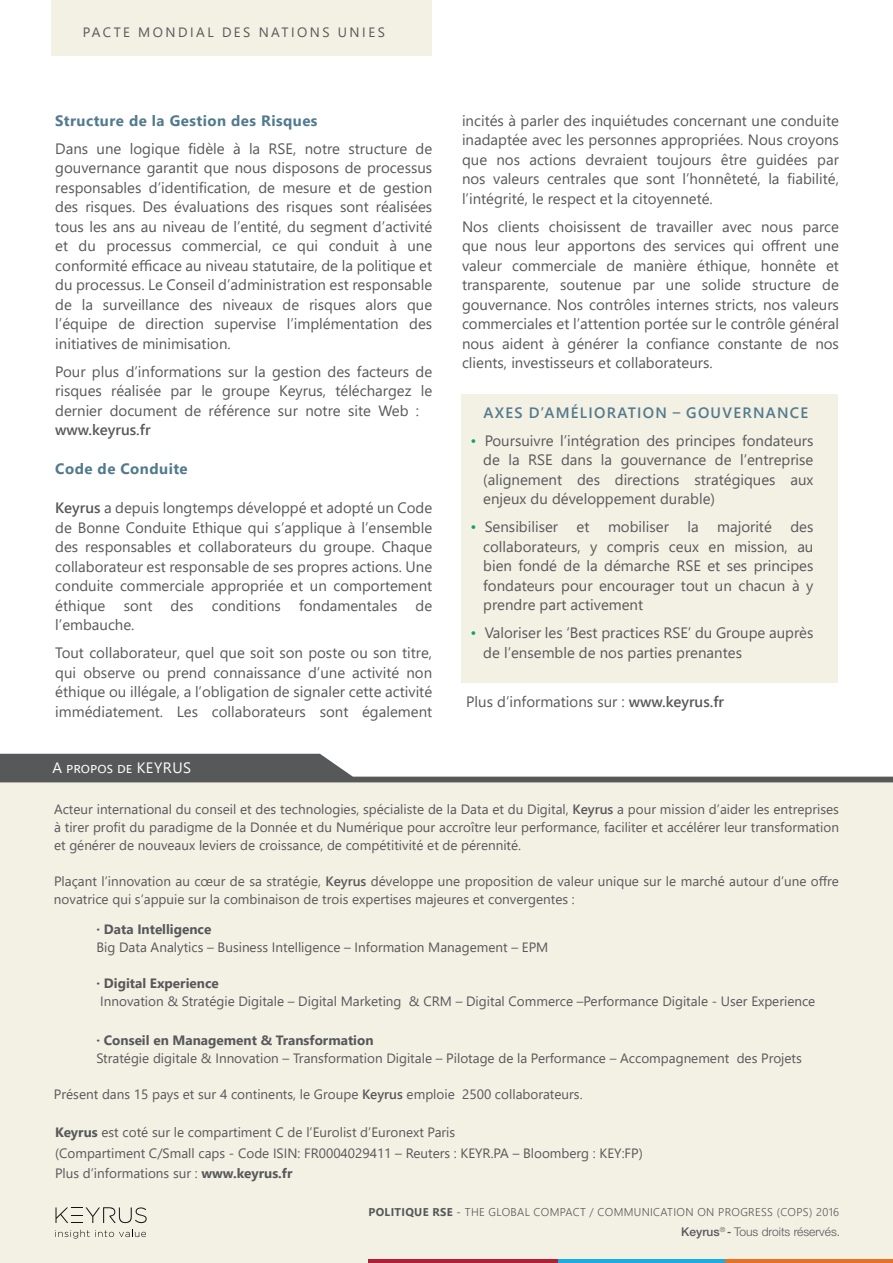
<style>
.page{position:relative;width:893px;height:1263px;background:#fff}
.page>*{position:absolute;margin:0;border:0;box-sizing:border-box;transform-origin:0 0}
.t1{font:15px/19.5px "Segoe UI";color:#57585a;text-align:justify}
.t2{font:700 15px "Segoe UI";letter-spacing:.03em;color:#527a8d}
.t3{font:600 15px "Segoe UI";letter-spacing:.085em;color:#527a8d}
.t4{font:15px "Segoe UI";color:#fff}
.t5{font:600 15px "Segoe UI";color:#57585a}
.t6{font:13.5px/18px "Segoe UI";color:#57585a}
.t7{font:700 13.5px "Segoe UI";color:#57585a}
.t8{font:13.5px "Segoe UI";letter-spacing:.185em;color:#57585a}
.t9{font:300 12px "Helvetica Neue LT Pro";color:#57585a}
.t10{font:300 11.25px "Segoe UI";letter-spacing:.03em;color:#57585a}
.s1{font-weight:600}
.s2{color:#0da466}
.s3{font-weight:700}
.s4{font-weight:400}
.s5{font-weight:500}
.s6{font-weight:500;font-stretch:condensed}
</style>
<div class="page">
<div style="left:461px;top:394px;width:377px;height:288px;background:#f3f0e4"></div>
<div style="left:0;top:777px;width:893px;height:486px;background:#f3f0e4"></div>
<svg style="left:0;top:754px;width:893px;height:28px"></svg>
<div style="left:51px;top:0;width:381px;height:55px;background:#f3f0e4"></div>
<svg style="left:56px;top:1207px;width:91px;height:17px"></svg>
<svg style="left:55px;top:1230px;width:91px;height:8px"></svg>
<hr style="left:368px;top:1259px;width:190px;height:4px;background:#af2038">
<hr style="left:558px;top:1259px;width:167px;height:4px;background:#1eaae2">
<hr style="left:725px;top:1259px;width:168px;height:4px;background:#e57325">
<p class="t8" style="left:83px;top:22px;width:304px">PACTE MONDIAL DES NATIONS UNIES</p>
<p class="t2" style="left:55px;top:108px;width:264px">Structure de la Gestion des Risques</p>
<p class="t1" style="left:55px;top:138px;width:378px">Dans une logique fidèle à la RSE, notre structure de gouvernance garantit que nous disposons de processus responsables d’identification, de mesure et de gestion des risques. Des évaluations des risques sont réalisées tous les ans au niveau de l’entité, du segment d’activité et du processus commercial, ce qui conduit à une conformité efficace au niveau statutaire, de la politique et du processus. Le Conseil d’administration est responsable de la surveillance des niveaux de risques alors que l’équipe de direction supervise l’implémentation des initiatives de minimisation.</p>
<p class="t1" style="left:55px;top:361px;width:378px">Pour plus d’informations sur la gestion des facteurs de risques réalisée par le groupe Keyrus, téléchargez le dernier document de référence sur notre site Web :</p>
<p class="t5" style="left:55px;top:418px;width:97px">www.keyrus.fr</p>
<p class="t2" style="left:55px;top:457px;width:134px">Code de Conduite</p>
<p class="t1" style="left:55px;top:498px;width:378px"><span class="s1">Keyrus</span> a depuis longtemps développé et adopté un Code de Bonne Conduite Ethique qui s’applique à l’ensemble des responsables et collaborateurs du groupe. Chaque collaborateur est responsable de ses propres actions. Une conduite commerciale appropriée et un comportement éthique sont des conditions fondamentales de l’embauche.</p>
<p class="t1" style="left:55px;top:643px;width:378px">Tout collaborateur, quel que soit son poste ou son titre, qui observe ou prend connaissance d’une activité non éthique ou illégale, a l’obligation de signaler cette activité immédiatement. Les collaborateurs sont également</p>
<p class="t1" style="left:462px;top:110px;width:378px">incités à parler des inquiétudes concernant une conduite inadaptée avec les personnes appropriées. Nous croyons que nos actions devraient toujours être guidées par nos valeurs centrales que sont l’honnêteté, la fiabilité, l’intégrité, le respect et la citoyenneté.</p>
<p class="t1" style="left:462px;top:216px;width:378px">Nos clients choisissent de travailler avec nous parce que nous leur apportons des services qui offrent une valeur commerciale de manière éthique, honnête et transparente, soutenue par une solide structure de gouvernance. Nos contrôles internes stricts, nos valeurs commerciales et l’attention portée sur le contrôle général nous aident à générer la confiance constante de nos clients, investisseurs et collaborateurs.</p>
<p class="t3" style="left:483px;top:400px;width:11px">AXES</p>
<p class="t3" style="left:529px;top:400px;width:70px">D’AMéLIORATIO</p>
<p class="t3" style="left:655px;top:400px;width:78px">N – GOUVER</p>
<p class="t3" style="left:753px;top:400px;width:47px">NANCE</p>
<p class="t1" style="left:483px;top:430px;width:332px;text-indent:-13px"><span class="s2">•</span> Poursuivre l’intégration des principes fondateurs de la RSE dans la gouvernance de l’entreprise (alignement des directions stratégiques aux enjeux du développement durable)</p>
<p class="t1" style="left:483px;top:517px;width:332px;text-indent:-13px"><span class="s2">•</span> Sensibiliser et mobiliser la majorité des collaborateurs, y compris ceux en mission, au bien fondé de la démarche RSE et ses principes fondateurs pour encourager tout un chacun à y prendre part activement</p>
<p class="t1" style="left:483px;top:623px;width:332px;text-indent:-13px"><span class="s2">•</span> Valoriser les ‘Best practices RSE’ du Groupe auprès de l’ensemble de nos parties prenantes</p>
<p class="t1" style="left:466px;top:691px;width:259px">Plus d’informations sur : <span class="s1">www.keyrus.fr</span></p>
<p class="t4" style="left:52px;top:756px;width:104px">A propos de Keyrus</p>
<p class="t6" style="left:54px;top:799px;width:786px;text-align:justify">Acteur international du conseil et des technologies, spécialiste de la Data et du Digital, <span class="s1">Keyrus</span> a pour mission d’aider les entreprises à tirer profit du paradigme de la Donnée et du Numérique pour accroître leur performance, faciliter et accélérer leur transformation et générer de nouveaux leviers de croissance, de compétitivité et de pérennité.</p>
<p class="t6" style="left:54px;top:871px;width:786px">Plaçant l’innovation au cœur de sa stratégie, <span class="s1">Keyrus</span> développe une proposition de valeur unique sur le marché autour d’une offre novatrice qui s’appuie sur la combinaison de trois expertises majeures et convergentes :</p>
<p class="t7" style="left:97px;top:918px;width:116px">· Data Intelligence</p>
<p class="t6" style="left:97px;top:937px;width:453px">Big Data Analytics – Business Intelligence – Information Management – EPM</p>
<p class="t7" style="left:97px;top:972px;width:124px">· Digital Experience</p>
<p class="t6" style="left:100px;top:991px;width:717px">Innovation &amp; Stratégie Digitale – Digital Marketing &amp; CRM – Digital Commerce –Performance Digitale - User Experience</p>
<p class="t7" style="left:97px;top:1029px;width:278px">· Conseil en Management &amp; Transformation</p>
<p class="t6" style="left:97px;top:1049px;width:707px">Stratégie digitale &amp; Innovation – Transformation Digitale – Pilotage de la Performance – Accompagnement des Projets</p>
<p class="t6" style="left:54px;top:1085px;width:530px">Présent dans 15 pays et sur 4 continents, le Groupe <span class="s1">Keyrus</span> emploie 2500 collaborateurs.</p>
<p class="t6" style="left:55px;top:1122px;width:589px;line-height:20.5px"><span class="s3">Keyrus</span> est coté sur le compartiment C de l’Eurolist d’Euronext Paris<br>(Compartiment C/Small caps - Code ISIN: FR0004029411 – Reuters : KEYR.PA – Bloomberg : KEY:FP)<br>Plus d’informations sur : <span class="s3">www.keyrus.fr</span></p>
<p class="t10" style="left:368px;top:1202px;width:472px"><span class="s3">POLITIQUE RSE</span> <span class="s4">-</span> THE GLOBAL COMPACT / COMMUNICATION ON PROGRESS (COPS) 2016</p>
<p class="t9" style="left:681px;top:1224px;width:160px"><span class="s5">Keyrus</span><sup>®</sup> <span class="s6">-</span> Tous droits réservés.</p>
</div>
